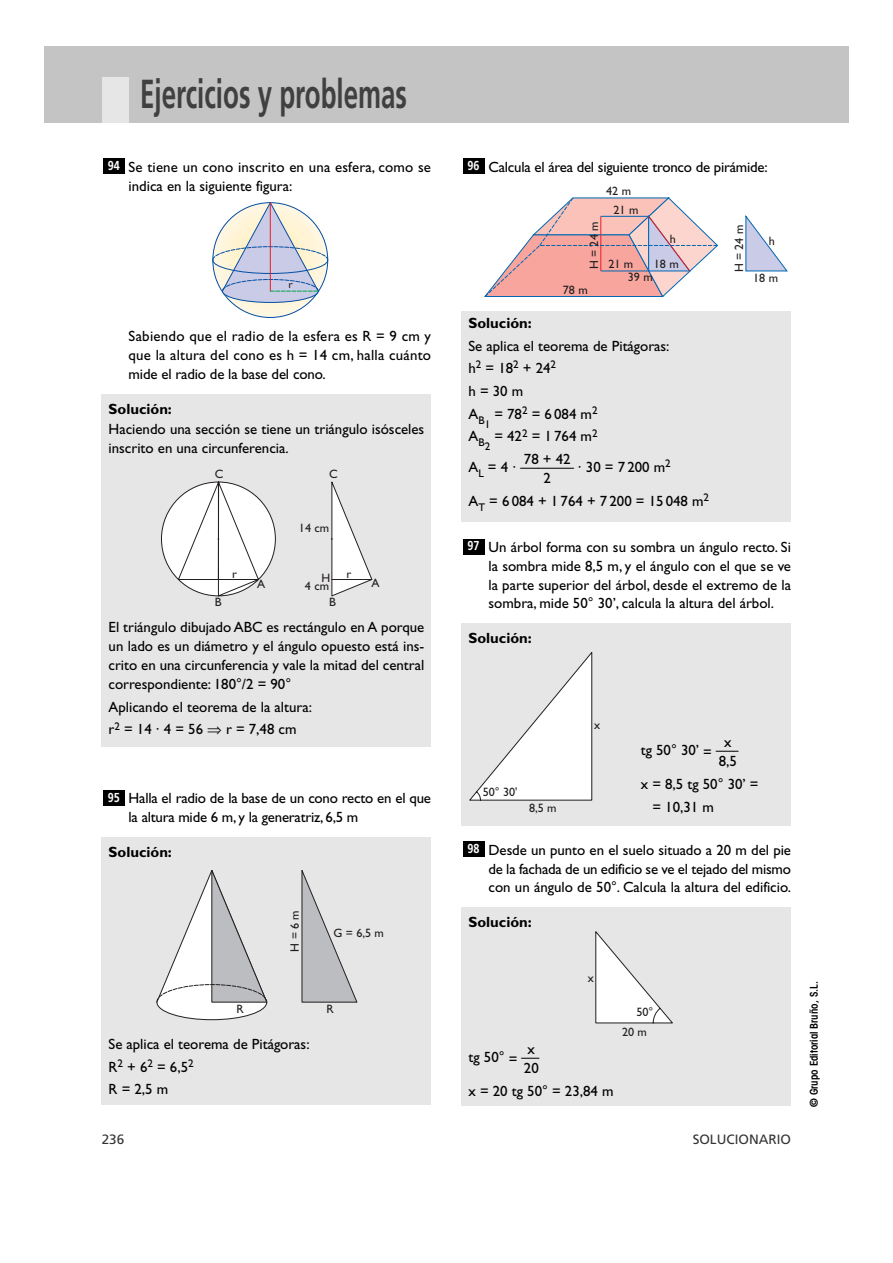
<style>
.page{position:relative;width:893px;height:1263px;background:#fff}
.page>*{position:absolute;margin:0;border:0;box-sizing:border-box;transform-origin:0 0}
.t1{font:700 40.5px "Frutiger";color:#404040;scale:.64 1}
.t2{font:14.85px/18.9px "Gill Sans";color:#000}
.t3{font:700 14.85px "Gill Sans";color:#000}
.t4{font:13.5px "Frutiger";color:#333}
.t5{font:700 12.9px "Frutiger";color:#fff;scale:.83 1}
.t6{font:12.15px "Gill Sans";color:#231f20}
.t7{font:11.1px "Gill Sans";color:#000}
.t8{font:600 condensed 10.8px "Avant Garde";color:#000}
.t9{font:10.8px "Gill Sans";color:#231f20}
.s1{font-family:"Anaya Math 1"}
</style>
<div class="page">
<div style="left:44px;top:47px;width:804px;height:76px;background:#c4c4c4"></div>
<div style="left:102px;top:77px;width:27px;height:46px;background:#e6e6e6"></div>
<div style="left:461px;top:907px;width:330px;height:199px;background:#e6e6e6"></div>
<div style="left:463px;top:842px;width:21px;height:15px;background:#000"></div>
<div style="left:461px;top:623px;width:330px;height:203px;background:#e6e6e6"></div>
<div style="left:463px;top:539px;width:21px;height:15px;background:#000"></div>
<div style="left:461px;top:311px;width:330px;height:210px;background:#e6e6e6"></div>
<div style="left:463px;top:159px;width:21px;height:15px;background:#000"></div>
<div style="left:102px;top:837px;width:329px;height:268px;background:#e6e6e6"></div>
<div style="left:103px;top:791px;width:21px;height:15px;background:#000"></div>
<div style="left:102px;top:394px;width:329px;height:352px;background:#e6e6e6"></div>
<div style="left:103px;top:159px;width:21px;height:15px;background:#000"></div>
<svg style="left:212px;top:202px;width:116px;height:115px"></svg>
<svg style="left:745px;top:215px;width:42px;height:57px"></svg>
<svg style="left:484px;top:197px;width:234px;height:100px"></svg>
<svg style="left:161px;top:481px;width:212px;height:116px"></svg>
<svg style="left:469px;top:652px;width:123px;height:149px"></svg>
<svg style="left:595px;top:931px;width:77px;height:93px"></svg>
<svg style="left:301px;top:870px;width:57px;height:133px"></svg>
<svg style="left:156px;top:870px;width:111px;height:150px"></svg>
<h1 class="t1" style="left:140px;top:77px;width:418px">Ejercicios y problemas</h1>
<p class="t5" style="left:108px;top:161px;width:16px">94</p>
<p class="t2" style="left:129px;top:159px;width:304px">Se tiene un cono inscrito en una esfera, como se indica en la siguiente figura:</p>
<p class="t9" style="left:288px;top:281px;width:6px">r</p>
<p class="t2" style="left:129px;top:329px;width:304px;text-align:justify">Sabiendo que el radio de la esfera es R = 9 cm y que la altura del cono es h = 14 cm, halla cuánto mide el radio de la base del cono.</p>
<p class="t3" style="left:109px;top:404px;width:65px">Solución:</p>
<p class="t2" style="left:109px;top:421px;width:317px">Haciendo una sección se tiene un triángulo isósceles inscrito en una circunferencia.</p>
<p class="t6" style="left:215px;top:470px;width:10px">C</p>
<p class="t6" style="left:215px;top:597px;width:8px">B</p>
<p class="t6" style="left:232px;top:570px;width:6px">r</p>
<p class="t6" style="left:257px;top:580px;width:10px">A</p>
<p class="t6" style="left:329px;top:470px;width:10px">C</p>
<p class="t6" style="left:299px;top:524px;width:32px">14 cm</p>
<p class="t6" style="left:321px;top:573px;width:10px">H</p>
<p class="t6" style="left:346px;top:570px;width:6px">r</p>
<p class="t6" style="left:305px;top:581px;width:26px">4 cm</p>
<p class="t6" style="left:329px;top:597px;width:8px">B</p>
<p class="t6" style="left:371px;top:578px;width:10px">A</p>
<p class="t2" style="left:109px;top:620px;width:317px;text-align:justify">El triángulo dibujado ABC es rectángulo en A porque un lado es un diámetro y el ángulo opuesto está ins&shy;crito en una circunferencia y vale la mitad del central correspondiente: 180°/2 = 90°</p>
<p class="t2" style="left:109px;top:697px;width:205px;line-height:22.8px">Aplicando el teorema de la altura: r<sup>2</sup> = 14 · 4 = 56 <span class="s1">ò</span> r = 7,48 cm</p>
<p class="t5" style="left:108px;top:792px;width:16px">95</p>
<p class="t2" style="left:129px;top:791px;width:304px">Halla el radio de la base de un cono recto en el que la altura mide 6 m, y la generatriz, 6,5 m</p>
<p class="t3" style="left:109px;top:847px;width:65px">Solución:</p>
<p class="t6" style="left:290px;top:952px;width:43px;rotate:-90deg">H = 6 m</p>
<p class="t6" style="left:333px;top:929px;width:52px">G = 6,5 m</p>
<p class="t6" style="left:236px;top:1005px;width:9px">R</p>
<p class="t6" style="left:326px;top:1005px;width:9px">R</p>
<p class="t2" style="left:109px;top:1034px;width:202px;line-height:22.8px">Se aplica el teorema de Pitágoras:<br>R<sup>2</sup> + 6<sup>2</sup> = 6,5<sup>2<br></sup>R = 2,5 m</p>
<p class="t5" style="left:467px;top:161px;width:16px">96</p>
<p class="t2" style="left:488px;top:159px;width:280px">Calcula el área del siguiente tronco de pirámide:</p>
<p class="t6" style="left:606px;top:187px;width:26px">42 m</p>
<p class="t6" style="left:613px;top:206px;width:26px">21 m</p>
<p class="t6" style="left:589px;top:269px;width:49px;rotate:-90deg">H = 24 m</p>
<p class="t6" style="left:734px;top:272px;width:49px;rotate:-90deg">H = 24 m</p>
<p class="t6" style="left:670px;top:235px;width:8px">h</p>
<p class="t6" style="left:768px;top:237px;width:8px">h</p>
<p class="t6" style="left:608px;top:260px;width:26px">21 m</p>
<p class="t6" style="left:654px;top:260px;width:26px">18 m</p>
<p class="t6" style="left:627px;top:273px;width:26px">39 m</p>
<p class="t6" style="left:753px;top:274px;width:26px">18 m</p>
<p class="t6" style="left:563px;top:286px;width:26px">78 m</p>
<p class="t3" style="left:468px;top:318px;width:65px">Solución:</p>
<p class="t2" style="left:468px;top:336px;width:202px;line-height:22.8px">Se aplica el teorema de Pitágoras: h<sup>2</sup> = 18<sup>2</sup> + 24<sup>2<br></sup>h = 30 m</p>
<p class="t7" style="left:468px;top:418px;width:23px"><sup>A</sup>B1</p>
<p class="t2" style="left:494px;top:406px;width:105px">= 78<sup>2</sup> = 6 084 m<sup>2</sup></p>
<p class="t7" style="left:468px;top:441px;width:23px"><sup>A</sup>B2</p>
<p class="t2" style="left:494px;top:427px;width:105px;line-height:22.8px;text-align:center">= 42<sup>2</sup> = 1 764 m<sup>2<br></sup>78 + 42</p>
<p class="t2" style="left:543px;top:464px;width:129px;line-height:10.8px;text-indent:-75px">A<sub>L</sub> = 4 · ——— · 30 = 7 200 m<sup>2<br></sup>2</p>
<p class="t2" style="left:468px;top:493px;width:242px">A<sub>T</sub> = 6 084 + 1 764 + 7 200 = 15 048 m<sup>2</sup></p>
<p class="t5" style="left:467px;top:541px;width:16px">97</p>
<p class="t2" style="left:488px;top:539px;width:304px;text-align:justify">Un árbol forma con su sombra un ángulo recto. Si la sombra mide 8,5 m, y el ángulo con el que se ve la parte superior del árbol, desde el extremo de la sombra, mide 50° 30’, calcula la altura del árbol.</p>
<p class="t3" style="left:468px;top:633px;width:65px">Solución:</p>
<p class="t6" style="left:482px;top:787px;width:36px">50° 30'</p>
<p class="t6" style="left:529px;top:804px;width:29px">8,5 m</p>
<p class="t6" style="left:594px;top:721px;width:8px">x</p>
<p class="t2" style="left:724px;top:734px;width:9px">x</p>
<p class="t2" style="left:640px;top:747px;width:99px;line-height:10.8px;text-align:right">tg 50° 30’ = —<br>8,5</p>
<p class="t2" style="left:652px;top:774px;width:108px;line-height:22.8px;text-indent:-12px">x = 8,5 tg 50° 30’ = = 10,31 m</p>
<p class="t5" style="left:467px;top:844px;width:16px">98</p>
<p class="t2" style="left:488px;top:842px;width:304px;text-align:justify">Desde un punto en el suelo situado a 20 m del pie de la fachada de un edificio se ve el tejado del mismo con un ángulo de 50°. Calcula la altura del edificio.</p>
<p class="t3" style="left:468px;top:917px;width:65px">Solución:</p>
<p class="t6" style="left:587px;top:974px;width:8px">x</p>
<p class="t2" style="left:527px;top:1041px;width:9px">x</p>
<p class="t2" style="left:468px;top:1053px;width:72px;line-height:10.8px;text-align:right">tg 50° = —<br>20</p>
<p class="t2" style="left:468px;top:1083px;width:146px">x = 20 tg 50° = 23,84 m</p>
<p class="t6" style="left:636px;top:1007px;width:18px">50°</p>
<p class="t6" style="left:622px;top:1028px;width:26px">20 m</p>
<p class="t4" style="left:102px;top:1134px;width:24px">236</p>
<p class="t4" style="left:692px;top:1134px;width:100px">SOLUCIONARIO</p>
<p class="t8" style="left:810px;top:1107px;width:127px;rotate:-90deg">© Grupo Editorial Bruño, S.L.</p>
</div>
